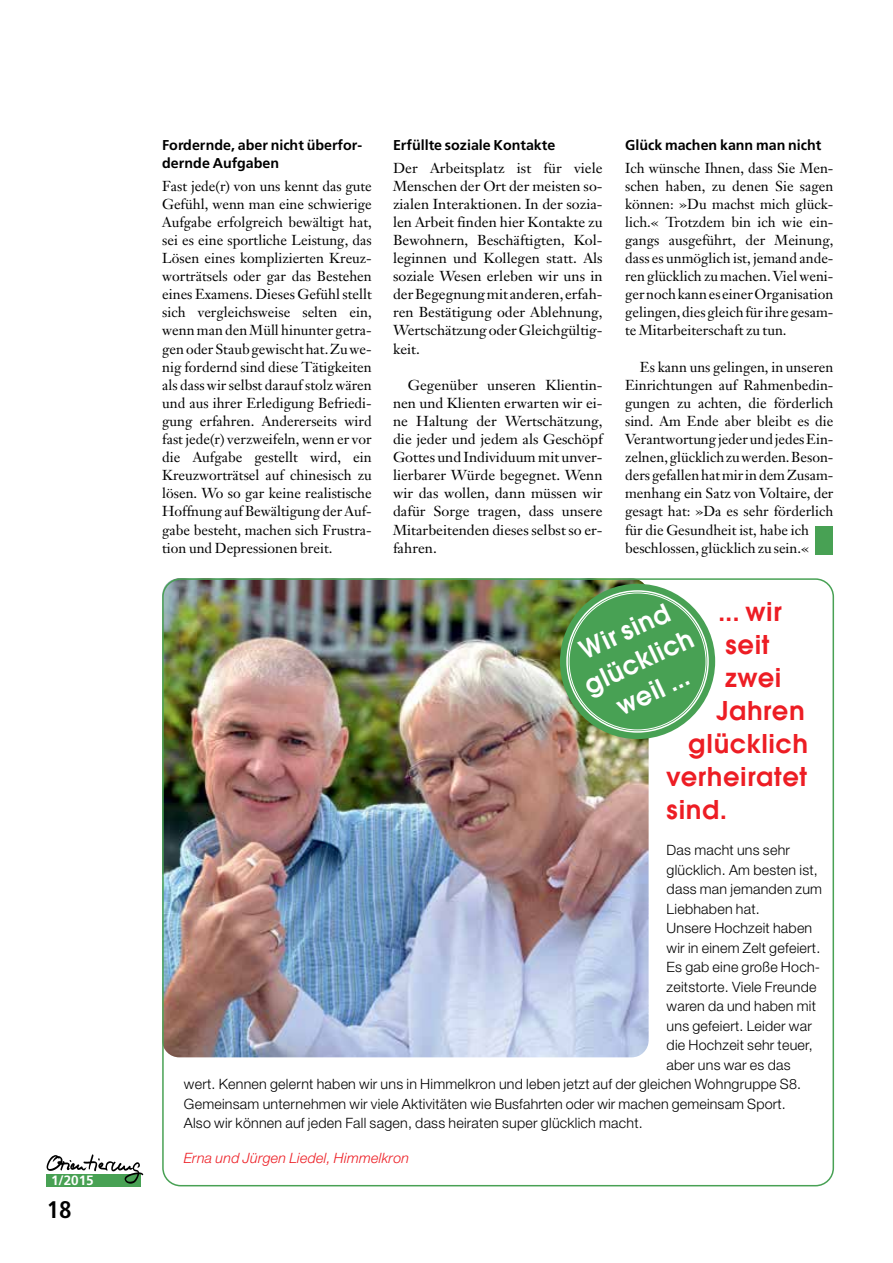
<style>
.page{position:relative;width:893px;height:1263px;background:#fff}
.page>*{position:absolute;margin:0;border:0;box-sizing:border-box;transform-origin:0 0}
.t1{font:600 28.5px "Avant Garde Gothic Itc T";letter-spacing:.02em;color:#ed1d24}
.t2{font:600 28.5px/33px "Avant Garde Gothic Itc T";color:#fff;text-align:center}
.t3{font:700 condensed 24px "Frutiger";color:#000}
.t4{font:14.25px/18.1px "Janson Text";color:#000;text-align:justify}
.t5{font:300 14.25px "Helvetica Neue";letter-spacing:.015em;color:#000}
.t6{font:700 14.25px/18.1px "Frutiger";color:#000}
.t7{font:italic 300 14.25px "Helvetica Neue";letter-spacing:.015em;color:#ed1d24}
.t8{font:700 13.5px "Frutiger";color:#fff}
</style>
<div class="page">
<div style="left:47px;top:1174px;width:94px;height:12px;background:#48a154"></div>
<img style="left:46px;top:1154px;width:97px;height:30px">
<div style="left:815px;top:526px;width:17px;height:29px;background:#48a154"></div>
<img style="left:162px;top:578px;width:672px;height:608px">
<p class="t8" style="left:51px;top:1174px;width:44px">1/2015</p>
<h2 class="t3" style="left:47px;top:1200px;width:26px">18</h2>
<p class="t6" style="left:162px;top:137px;width:201px">Fordernde, aber nicht überfor&shy;dernde Aufgaben</p>
<p class="t4" style="left:162px;top:178px;width:211px">Fast jede(r) von uns kennt das gute Gefühl, wenn man eine schwierige Aufgabe erfolgreich bewältigt hat, sei es eine sportliche Leistung, das Lösen eines komplizierten Kreuz&shy;worträtsels oder gar das Bestehen eines Examens. Dieses Gefühl stellt sich vergleichsweise selten ein, wenn man den Müll hinunter getra&shy;gen oder Staub gewischt hat. Zu we&shy;nig fordernd sind diese Tätigkeiten als dass wir selbst darauf stolz wären und aus ihrer Erledigung Befriedi&shy;gung erfahren. Andererseits wird fast jede(r) verzweifeln, wenn er vor die Aufgabe gestellt wird, ein Kreuzworträtsel auf chinesisch zu lösen. Wo so gar keine realistische Hoffnung auf Bewältigung der Auf&shy;gabe besteht, machen sich Frustra&shy;tion und Depressionen breit.</p>
<p class="t6" style="left:393px;top:137px;width:164px">Erfüllte soziale Kontakte</p>
<p class="t4" style="left:393px;top:160px;width:211px">Der Arbeitsplatz ist für viele Menschen der Ort der meisten so&shy;zialen Interaktionen. In der sozia&shy;len Arbeit finden hier Kontakte zu Bewohnern, Beschäftigten, Kol&shy;leginnen und Kollegen statt. Als soziale Wesen erleben wir uns in der Begegnung mit anderen, erfah&shy;ren Bestätigung oder Ablehnung, Wertschätzung oder Gleichgültig&shy;keit.</p>
<p class="t4" style="left:393px;top:377px;width:211px;text-indent:15px">Gegenüber unseren Klientin&shy;nen und Klienten erwarten wir ei&shy;ne Haltung der Wertschätzung, die jeder und jedem als Geschöpf Gottes und Individuum mit unver&shy;lierbarer Würde begegnet. Wenn wir das wollen, dann müssen wir dafür Sorge tragen, dass unsere Mitarbeitenden dieses selbst so er&shy;fahren.</p>
<p class="t6" style="left:625px;top:137px;width:198px">Glück machen kann man nicht</p>
<p class="t4" style="left:625px;top:160px;width:210px">Ich wünsche Ihnen, dass Sie Men&shy;schen haben, zu denen Sie sagen können: »Du machst mich glück&shy;lich.« Trotzdem bin ich wie ein&shy;gangs ausgeführt, der Meinung, dass es unmöglich ist, jemand ande&shy;ren glücklich zu machen. Viel weni&shy;ger noch kann es einer Organisation gelingen, dies gleich für ihre gesam&shy;te Mitarbeiterschaft zu tun.</p>
<p class="t4" style="left:625px;top:359px;width:210px;text-align:left;text-indent:15px">Es kann uns gelingen, in unseren Einrichtungen auf Rahmenbedin&shy;gungen zu achten, die förderlich sind. Am Ende aber bleibt es die Verantwortung jeder und jedes Ein&shy;zelnen, glücklich zu werden. Beson&shy;ders gefallen hat mir in dem Zusam&shy;menhang ein Satz von Voltaire, der gesagt hat: »Da es sehr förderlich für die Gesundheit ist, habe ich beschlossen, glücklich zu sein.«</p>
<h1 class="t1" style="left:718px;top:601px;width:65px">... wir</h1>
<h1 class="t1" style="left:725px;top:634px;width:46px">seit</h1>
<h1 class="t1" style="left:725px;top:667px;width:58px">zwei</h1>
<h1 class="t1" style="left:716px;top:700px;width:90px">Jahren</h1>
<h1 class="t1" style="left:688px;top:733px;width:121px">glücklich</h1>
<h1 class="t1" style="left:667px;top:766px;width:142px">verheiratet</h1>
<h1 class="t1" style="left:667px;top:799px;width:62px">sind.</h1>
<p class="t5" style="left:667px;top:845px;width:125px">Das macht uns sehr</p>
<p class="t5" style="left:667px;top:864px;width:153px">glücklich. Am besten ist,</p>
<p class="t5" style="left:667px;top:884px;width:157px">dass man jemanden zum</p>
<p class="t5" style="left:667px;top:903px;width:95px">Liebhaben hat.</p>
<p class="t5" style="left:667px;top:923px;width:147px">Unsere Hochzeit haben</p>
<p class="t5" style="left:667px;top:942px;width:155px">wir in einem Zelt gefeiert.</p>
<p class="t5" style="left:667px;top:962px;width:155px">Es gab eine große Hoch-</p>
<p class="t5" style="left:667px;top:981px;width:151px">zeitstorte. Viele Freunde</p>
<p class="t5" style="left:667px;top:1001px;width:151px">waren da und haben mit</p>
<p class="t5" style="left:667px;top:1020px;width:147px">uns gefeiert. Leider war</p>
<p class="t5" style="left:667px;top:1040px;width:147px">die Hochzeit sehr teuer,</p>
<p class="t5" style="left:666px;top:1059px;width:126px">aber uns war es das</p>
<p class="t5" style="left:184px;top:1079px;width:619px">wert. Kennen gelernt haben wir uns in Himmelkron und leben jetzt auf der gleichen Wohngruppe S8.</p>
<p class="t5" style="left:184px;top:1098px;width:603px">Gemeinsam unternehmen wir viele Aktivitäten wie Busfahrten oder wir machen gemeinsam Sport.</p>
<p class="t5" style="left:184px;top:1118px;width:460px">Also wir können auf jeden Fall sagen, dass heiraten super glücklich macht.</p>
<p class="t7" style="left:184px;top:1152px;width:227px">Erna und Jürgen Liedel, Himmelkron</p>
<h1 class="t2" style="left:566px;top:644px;width:119px;rotate:-25deg">Wir sind glücklich weil ...</h1>
</div>
